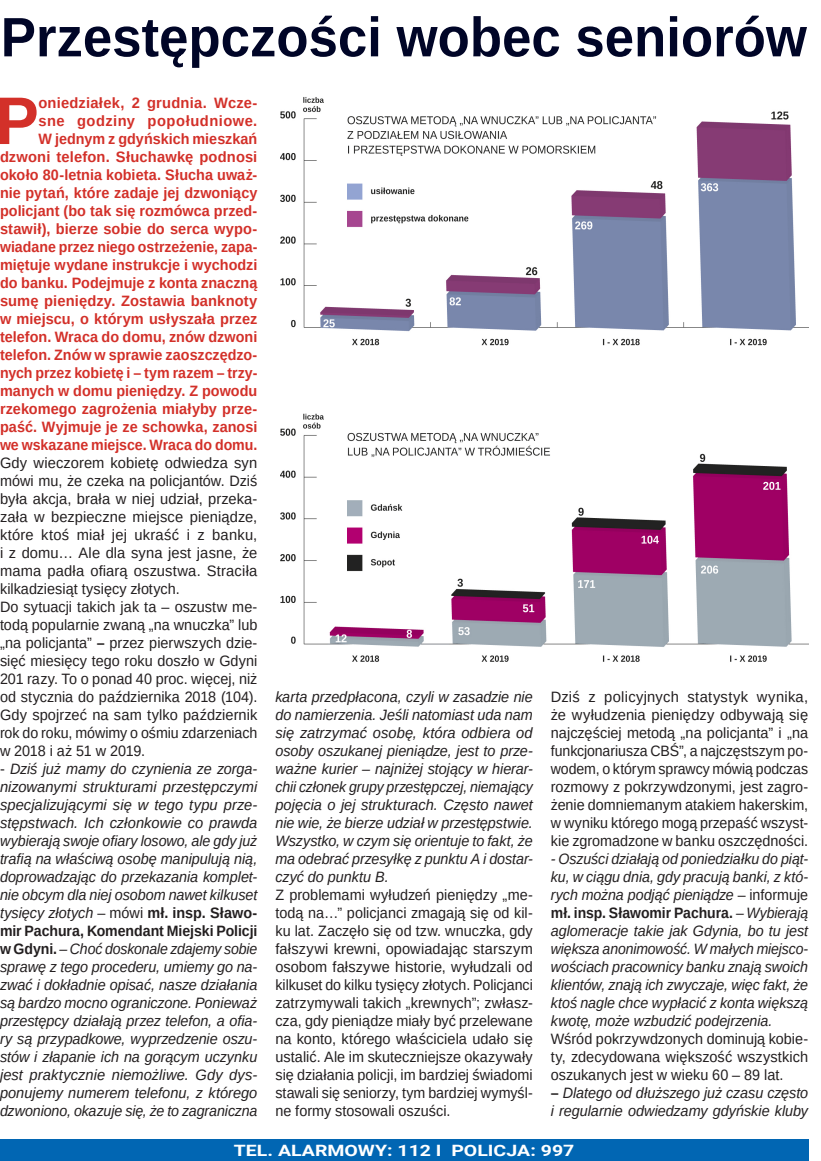
<style>
.page{position:relative;width:821px;height:1161px;background:#fff}
.page>*{position:absolute;margin:0;border:0;box-sizing:border-box;transform-origin:0 0}
.Lead{font:700 67.35px "Arimo";color:#d33029;scale:.96 1}
.tutuly_duzy{font:700 55.5px "Arimo";color:#000527;scale:.95 1}
.Liczba_-_wartosc{font:700 15.6px "Roboto";color:#fff;scale:1.25 1}
.Body{font:italic 15px/18px "Arimo";letter-spacing:-.005em;color:#231f20;text-align:justify;scale:.96 1}
.Body-2{font:15px/18px "Arimo";color:#231f20;text-align:justify;scale:.96 1}
.Lead-2{font:700 15px/18px "Arimo";letter-spacing:.005em;color:#d33029;text-align:right}
.Body-3{font:15px/18px "Arimo";color:#231f20;text-align:justify}
.s1{font-weight:700}
.s2{font-style:normal}
.s3{font-weight:700;font-style:normal}
</style>
<div class="page">
<img style="left:280px;top:97px;width:528px;height:249px">
<img style="left:280px;top:413px;width:528px;height:249px">
<div style="left:0;top:1140px;width:808px;height:21px;background:#0166b3"></div>
<p class="tutuly_duzy" style="left:1px;top:-1px;width:850px">Przestępczości wobec seniorów</p>
<p class="Lead-2" style="left:0;top:94px;width:259px">oniedziałek, 2 grudnia. Wcze-<br>sne godziny popołudniowe.<br>W jednym z gdyńskich mieszkań dzwoni telefon. Słuchawkę podnosi około 80-letnia kobieta. Słucha uważ&shy;nie pytań, które zadaje jej dzwoniący policjant (bo tak się rozmówca przed&shy;stawił), bierze sobie do serca wypo&shy;wiadane przez niego ostrzeżenie, zapa&shy;miętuje wydane instrukcje i wychodzi do banku. Podejmuje z konta znaczną sumę pieniędzy. Zostawia banknoty w miejscu, o którym usłyszała przez telefon. Wraca do domu, znów dzwoni telefon. Znów w sprawie zaoszczędzo&shy;nych przez kobietę i – tym razem – trzy&shy;manych w domu pieniędzy. Z powodu rzekomego zagrożenia miałyby prze&shy;paść. Wyjmuje je ze schowka, zanosi we wskazane miejsce. Wraca do domu.</p>
<p class="Body-3" style="left:0;top:454px;width:259px">Gdy wieczorem kobietę odwiedza syn mówi mu, że czeka na policjantów. Dziś była akcja, brała w niej udział, przeka&shy;zała w bezpieczne miejsce pieniądze, które ktoś miał jej ukraść i z banku, i z domu… Ale dla syna jest jasne, że mama padła ofiarą oszustwa. Straciła kilkadziesiąt tysięcy złotych.</p>
<p class="Body-2" style="left:0;top:598px;width:270px">Do sytuacji takich jak ta – oszustw me&shy;todą popularnie zwaną „na wnuczka” lub „na policjanta” <span class="s1">–</span> przez pierwszych dzie&shy;sięć miesięcy tego roku doszło w Gdyni 201 razy. To o ponad 40 proc. więcej, niż od stycznia do października 2018 (104).<br>Gdy spojrzeć na sam tylko październik rok do roku, mówimy o ośmiu zdarzeniach w 2018 i aż 51 w 2019.</p>
<p class="Body" style="left:0;top:760px;width:270px"><span class="s2">-</span> Dziś już mamy do czynienia ze zorga&shy;nizowanymi strukturami przestępczymi specjalizującymi się w tego typu prze&shy;stępstwach. Ich członkowie co prawda wybierają swoje ofiary losowo, ale gdy już trafią na właściwą osobę manipulują nią, doprowadzając do przekazania komplet&shy;nie obcym dla niej osobom nawet kilkuset tysięcy złotych <span class="s2">– mówi</span> <span class="s3">mł. insp. Sławo&shy;mir Pachura, Komendant Miejski Policji w Gdyni.</span> – Choć doskonale zdajemy sobie sprawę z tego procederu, umiemy go na&shy;zwać i dokładnie opisać, nasze działania są bardzo mocno ograniczone. Ponieważ przestępcy działają przez telefon, a ofia&shy;ry są przypadkowe, wyprzedzenie oszu&shy;stów i złapanie ich na gorącym uczynku jest praktycznie niemożliwe. Gdy dys&shy;ponujemy numerem telefonu, z którego dzwoniono, okazuje się, że to zagraniczna</p>
<p class="Lead" style="left:-4px;top:74px;width:46px">P</p>
<p class="Body" style="left:275px;top:688px;width:270px">karta przedpłacona, czyli w zasadzie nie do namierzenia. Jeśli natomiast uda nam się zatrzymać osobę, która odbiera od osoby oszukanej pieniądze, jest to prze&shy;ważne kurier – najniżej stojący w hierar&shy;chii członek grupy przestępczej, niemający pojęcia o jej strukturach. Często nawet nie wie, że bierze udział w przestępstwie.<br>Wszystko, w czym się orientuje to fakt, że ma odebrać przesyłkę z punktu A i dostar&shy;czyć do punktu B.</p>
<p class="Body-2" style="left:275px;top:886px;width:270px">Z problemami wyłudzeń pieniędzy „me&shy;todą na…” policjanci zmagają się od kil&shy;ku lat. Zaczęło się od tzw. wnuczka, gdy fałszywi krewni, opowiadając starszym osobom fałszywe historie, wyłudzali od kilkuset do kilku tysięcy złotych. Policjanci zatrzymywali takich „krewnych”; zwłasz&shy;cza, gdy pieniądze miały być przelewane na konto, którego właściciela udało się ustalić. Ale im skuteczniejsze okazywały się działania policji, im bardziej świadomi stawali się seniorzy, tym bardziej wymyśl&shy;ne formy stosowali oszuści.</p>
<p class="Body-3" style="left:551px;top:688px;width:259px">Dziś z policyjnych statystyk wynika, że wyłudzenia pieniędzy odbywają się najczęściej metodą „na policjanta” i „na funkcjonariusza CBŚ”, a najczęstszym po&shy;wodem, o którym sprawcy mówią podczas rozmowy z pokrzywdzonymi, jest zagro&shy;żenie domniemanym atakiem hakerskim, w wyniku którego mogą przepaść wszyst&shy;kie zgromadzone w banku oszczędności.</p>
<p class="Body" style="left:551px;top:850px;width:270px">- Oszuści działają od poniedziałku do piąt&shy;ku, w ciągu dnia, gdy pracują banki, z któ&shy;rych można podjąć pieniądze <span class="s2">– informuje </span><span class="s3">mł. insp. Sławomir Pachura.</span> – Wybierają aglomeracje takie jak Gdynia, bo tu jest większa anonimowość. W małych miejsco&shy;wościach pracownicy banku znają swoich klientów, znają ich zwyczaje, więc fakt, że ktoś nagle chce wypłacić z konta większą kwotę, może wzbudzić podejrzenia.</p>
<p class="Body-2" style="left:551px;top:1030px;width:270px">Wśród pokrzywdzonych dominują kobie&shy;ty, zdecydowana większość wszystkich oszukanych jest w wieku 60 – 89 lat.</p>
<p class="Body" style="left:551px;top:1084px;width:269px"><span class="s3">–</span> Dlatego od dłuższego już czasu często i regularnie odwiedzamy gdyńskie kluby</p>
<p class="Liczba_-_wartosc" style="left:234px;top:1139px;width:274px">TEL. ALARMOWY: 112 I POLICJA: 997</p>
</div>
